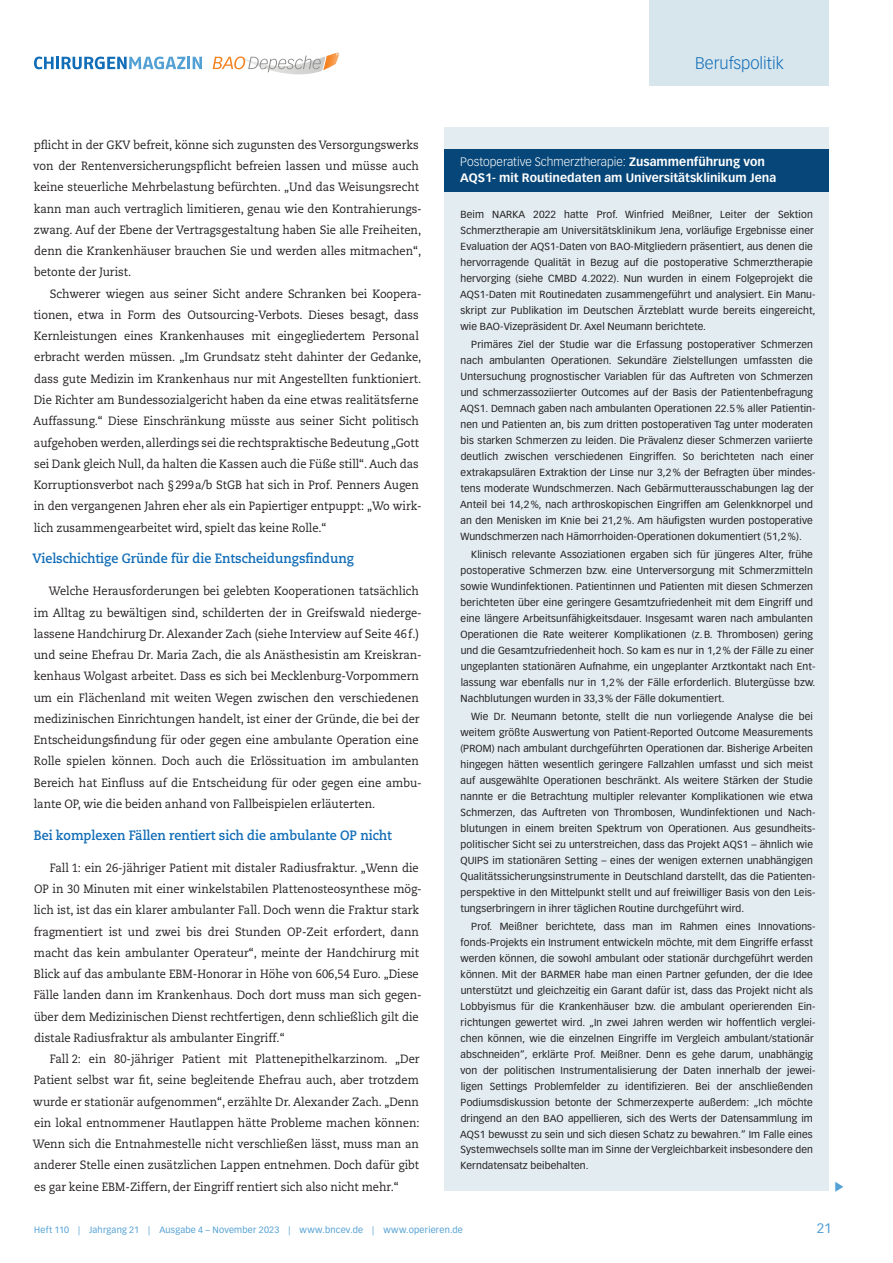
<style>
.page{position:relative;width:893px;height:1263px;background:#fff}
.page>*{position:absolute;margin:0;border:0;box-sizing:border-box;transform-origin:0 0}
.t1{font:300 16.5px "Vectora LT Std";color:#116db7}
._1_6_Zwiti{font:700 13.5px "Caecilia LT Std";color:#116db7;scale:.93 1}
.t2{font:13.5px "Vectora LT Std";color:#52a0d4}
._1_2_Lauftext{font:12px/21.3px "Caecilia LT Std";color:#231f20;scale:.93 1}
._2_4_Kasten_Headline{font:700 12px/15.9px "Vectora LT Std";color:#fff}
._2_2_Kastentext{font:10.2px/15.9px "Vectora LT Std";letter-spacing:.01em;color:#231f20}
._2_1_Kasten_1__Absat{font:10.2px/15.9px "Vectora LT Std";letter-spacing:.01em;color:#231f20}
.t3{font:9px "Vectora LT Std";letter-spacing:.025em;color:#52a0d4}
.s1{font-weight:300}
</style>
<div class="page">
<svg style="left:213px;top:52px;width:126px;height:22px"></svg>
<svg style="left:34px;top:57px;width:168px;height:12px"></svg>
<div style="left:649px;top:0;width:180px;height:85px;background:#d7e5ec"></div>
<div style="left:444px;top:128px;width:385px;height:1063px;background:#e2ecf1"></div>
<div style="left:444px;top:149px;width:385px;height:42px;background:#064678"></div>
<p class="_1_2_Lauftext" style="left:33px;top:134px;width:419px">pflicht in der GKV befreit, könne sich zugunsten des Versorgungswerks von der Rentenversicherungspflicht befreien lassen und müsse auch keine steuerliche Mehrbelastung befürchten. „Und das Weisungsrecht kann man auch vertraglich limitieren, genau wie den Kontrahierungs&shy;zwang. Auf der Ebene der Vertragsgestaltung haben Sie alle Freiheiten, denn die Krankenhäuser brauchen Sie und werden alles mitmachen“, betonte der Jurist.</p>
<p class="_1_2_Lauftext" style="left:33px;top:283px;width:419px;text-indent:17px">Schwerer wiegen aus seiner Sicht andere Schranken bei Koopera&shy;tionen, etwa in Form des Outsourcing-Verbots. Dieses besagt, dass Kernleistungen eines Krankenhauses mit eingegliedertem Personal erbracht werden müssen. „Im Grundsatz steht dahinter der Gedanke, dass gute Medizin im Krankenhaus nur mit Angestellten funktioniert.<br>Die Richter am Bundessozialgericht haben da eine etwas realitätsferne Auffassung.“ Diese Einschränkung müsste aus seiner Sicht politisch aufgehoben werden, allerdings sei die rechtspraktische Bedeutung „Gott sei Dank gleich Null, da halten die Kassen auch die Füße still“. Auch das Korruptionsverbot nach §299a/b StGB hat sich in Prof. Penners Augen in den vergangenen Jahren eher als ein Papiertiger entpuppt: „Wo wirk&shy;lich zusammengearbeitet wird, spielt das keine Rolle.“</p>
<p class="_1_6_Zwiti" style="left:33px;top:551px;width:347px">Vielschichtige Gründe für die Entscheidungsfindung</p>
<p class="_1_2_Lauftext" style="left:34px;top:581px;width:419px;text-indent:15px">Welche Herausforderungen bei gelebten Kooperationen tatsächlich im Alltag zu bewältigen sind, schilderten der in Greifswald niederge&shy;lassene Handchirurg Dr. Alexander Zach (siehe Interview auf Seite 46f.) und seine Ehefrau Dr. Maria Zach, die als Anästhesistin am Kreiskran&shy;kenhaus Wolgast arbeitet. Dass es sich bei Mecklenburg-Vorpommern um ein Flächenland mit weiten Wegen zwischen den verschiedenen medizinischen Einrichtungen handelt, ist einer der Gründe, die bei der Entscheidungsfindung für oder gegen eine ambulante Operation eine Rolle spielen können. Doch auch die Erlössituation im ambulanten Bereich hat Einfluss auf die Entscheidung für oder gegen eine ambu&shy;lante OP, wie die beiden anhand von Fallbeispielen erläuterten.</p>
<p class="_1_6_Zwiti" style="left:34px;top:827px;width:386px">Bei komplexen Fällen rentiert sich die ambulante OP nicht</p>
<p class="_1_2_Lauftext" style="left:34px;top:857px;width:419px;text-indent:16px">Fall 1: ein 26-jähriger Patient mit distaler Radiusfraktur. „Wenn die OP in 30 Minuten mit einer winkelstabilen Plattenosteosynthese mög&shy;lich ist, ist das ein klarer ambulanter Fall. Doch wenn die Fraktur stark fragmentiert ist und zwei bis drei Stunden OP-Zeit erfordert, dann macht das kein ambulanter Operateur“, meinte der Handchirurg mit Blick auf das ambulante EBM-Honorar in Höhe von 606,54 Euro. „Diese Fälle landen dann im Krankenhaus. Doch dort muss man sich gegen&shy;über dem Medizinischen Dienst rechtfertigen, denn schließlich gilt die distale Radiusfraktur als ambulanter Eingriff.“</p>
<p class="_1_2_Lauftext" style="left:33px;top:1048px;width:417px;text-align:justify;text-indent:17px">Fall 2: ein 80-jähriger Patient mit Plattenepithelkarzinom. „Der Patient selbst war fit, seine begleitende Ehefrau auch, aber trotzdem wurde er stationär aufgenommen“, erzählte Dr. Alexander Zach. „Denn ein lokal entnommener Hautlappen hätte Probleme machen können:<br>Wenn sich die Entnahmestelle nicht verschließen lässt, muss man an anderer Stelle einen zusätzlichen Lappen entnehmen. Doch dafür gibt es gar keine EBM-Ziffern, der Eingriff rentiert sich also nicht mehr.“</p>
<p class="t1" style="left:695px;top:54px;width:90px">Berufspolitik</p>
<p class="_2_4_Kasten_Headline" style="left:460px;top:154px;width:318px"><span class="s1">Postoperative Schmerztherapie:</span> Zusammenführung von<br>AQS1- mit Routinedaten am Universitätsklinikum Jena</p>
<p class="_2_1_Kasten_1__Absat" style="left:460px;top:206px;width:357px">Beim NARKA 2022 hatte Prof. Winfried Meißner, Leiter der Sektion Schmerztherapie am Universitätsklinikum Jena, vorläufige Ergebnisse einer Evaluation der AQS1-Daten von BAO-Mitgliedern präsentiert, aus denen die hervorragende Qualität in Bezug auf die postoperative Schmerztherapie hervorging (siehe CMBD 4.2022). Nun wurden in einem Folgeprojekt die AQS1-Daten mit Routinedaten zusammengeführt und analysiert. Ein Manu&shy;skript zur Publikation im Deutschen Ärzteblatt wurde bereits eingereicht, wie BAO-Vizepräsident Dr. Axel Neumann berichtete.</p>
<p class="_2_2_Kastentext" style="left:460px;top:337px;width:357px;text-indent:11px">Primäres Ziel der Studie war die Erfassung postoperativer Schmerzen nach ambulanten Operationen. Sekundäre Zielstellungen umfassten die Untersuchung prognostischer Variablen für das Auftreten von Schmerzen und schmerzassoziierter Outcomes auf der Basis der Patientenbefragung AQS1. Demnach gaben nach ambulanten Operationen 22.5% aller Patientin&shy;nen und Patienten an, bis zum dritten postoperativen Tag unter moderaten bis starken Schmerzen zu leiden. Die Prävalenz dieser Schmerzen variierte deutlich zwischen verschiedenen Eingriffen. So berichteten nach einer extrakapsulären Extraktion der Linse nur 3,2% der Befragten über mindes&shy;tens moderate Wundschmerzen. Nach Gebärmutterausschabungen lag der Anteil bei 14,2%, nach arthroskopischen Eingriffen am Gelenkknorpel und an den Menisken im Knie bei 21,2%. Am häufigsten wurden postoperative Wundschmerzen nach Hämorrhoiden-Operationen dokumentiert (51,2%).</p>
<p class="_2_2_Kastentext" style="left:460px;top:547px;width:357px;text-indent:11px">Klinisch relevante Assoziationen ergaben sich für jüngeres Alter, frühe postoperative Schmerzen bzw. eine Unterversorgung mit Schmerzmitteln sowie Wundinfektionen. Patientinnen und Patienten mit diesen Schmerzen berichteten über eine geringere Gesamtzufriedenheit mit dem Eingriff und eine längere Arbeitsunfähigkeitsdauer. Insgesamt waren nach ambulanten Operationen die Rate weiterer Komplikationen (z.B. Thrombosen) gering und die Gesamtzufriedenheit hoch. So kam es nur in 1,2% der Fälle zu einer ungeplanten stationären Aufnahme, ein ungeplanter Arztkontakt nach Ent&shy;lassung war ebenfalls nur in 1,2% der Fälle erforderlich. Blutergüsse bzw.<br>Nachblutungen wurden in 33,3% der Fälle dokumentiert.</p>
<p class="_2_2_Kastentext" style="left:460px;top:709px;width:357px;text-indent:11px">Wie Dr. Neumann betonte, stellt die nun vorliegende Analyse die bei weitem größte Auswertung von Patient-Reported Outcome Measurements (PROM) nach ambulant durchgeführten Operationen dar. Bisherige Arbeiten hingegen hätten wesentlich geringere Fallzahlen umfasst und sich meist auf ausgewählte Operationen beschränkt. Als weitere Stärken der Studie nannte er die Betrachtung multipler relevanter Komplikationen wie etwa Schmerzen, das Auftreten von Thrombosen, Wundinfektionen und Nach&shy;blutungen in einem breiten Spektrum von Operationen. Aus gesundheits&shy;politischer Sicht sei zu unterstreichen, dass das Projekt AQS1 – ähnlich wie QUIPS im stationären Setting – eines der wenigen externen unabhängigen Qualitätssicherungsinstrumente in Deutschland darstellt, das die Patienten&shy;perspektive in den Mittelpunkt stellt und auf freiwilliger Basis von den Leis&shy;tungserbringern in ihrer täglichen Routine durchgeführt wird.</p>
<p class="_2_2_Kastentext" style="left:460px;top:919px;width:357px;text-indent:11px">Prof. Meißner berichtete, dass man im Rahmen eines Innovations&shy;fonds-Projekts ein Instrument entwickeln möchte, mit dem Eingriffe erfasst werden können, die sowohl ambulant oder stationär durchgeführt werden können. Mit der BARMER habe man einen Partner gefunden, der die Idee unterstützt und gleichzeitig ein Garant dafür ist, dass das Projekt nicht als Lobbyismus für die Krankenhäuser bzw. die ambulant operierenden Ein&shy;richtungen gewertet wird. „In zwei Jahren werden wir hoffentlich verglei&shy;chen können, wie die einzelnen Eingriffe im Vergleich ambulant/stationär abschneiden“, erklärte Prof. Meißner. Denn es gehe darum, unabhängig von der politischen Instrumentalisierung der Daten innerhalb der jewei&shy;ligen Settings Problemfelder zu identifizieren. Bei der anschließenden Podiumsdiskussion betonte der Schmerzexperte außerdem: „Ich möchte dringend an den BAO appellieren, sich des Werts der Datensammlung im AQS1 bewusst zu sein und sich diesen Schatz zu bewahren.“ Im Falle eines Systemwechsels sollte man im Sinne der Vergleichbarkeit insbesondere den Kerndatensatz beibehalten.</p>
<p class="t3" style="left:34px;top:1225px;width:430px">Heft 110 | Jahrgang 21 | Ausgabe 4 – November 2023 | www.bncev.de | www.operieren.de</p>
<h2 class="t2" style="left:817px;top:1220px;width:16px">21</h2>
</div>
